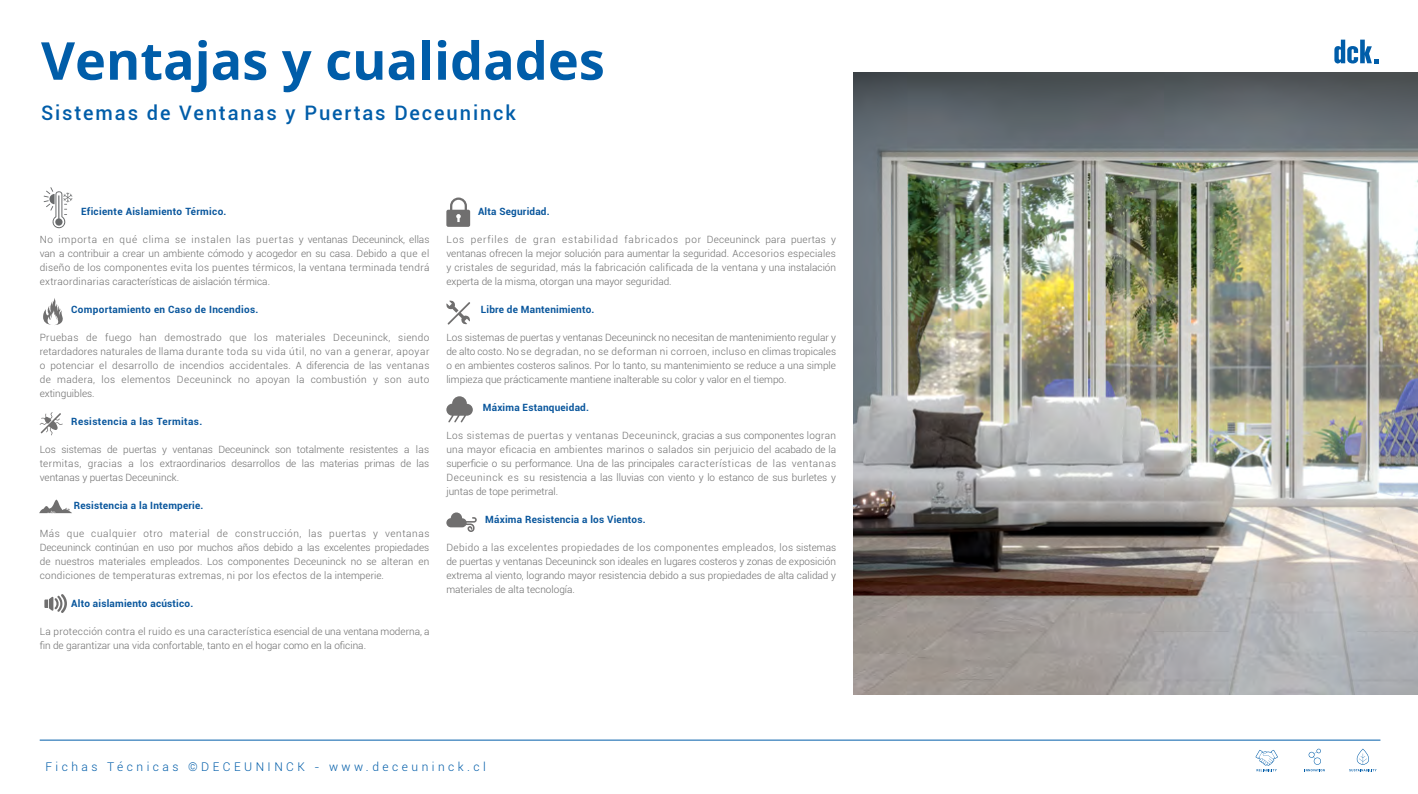
<style>
.page{position:relative;width:1418px;height:794px;background:#fff}
.page>*{position:absolute;margin:0;border:0;box-sizing:border-box;transform-origin:0 0}
.t1{font:700 52.4px "Open Sans";color:#005da9}
.t2{font:500 20px "Roboto";letter-spacing:.095em;color:#005da9}
.t3{font:300 12px "Roboto";letter-spacing:.29em;color:#005da9}
.t4{font:300 10px/14px "Roboto";color:#6a6a6a;text-align:justify}
.t5{font:700 10px "Roboto";letter-spacing:.02em;color:#0a579d}
.t6{font:700 10px "Roboto";letter-spacing:.04em;color:#0a579d}
</style>
<div class="page">
<img style="left:853px;top:72px;width:564px;height:622px">
<svg style="left:43px;top:187px;width:30px;height:41px"></svg>
<svg style="left:43px;top:298px;width:20px;height:27px"></svg>
<svg style="left:40px;top:412px;width:23px;height:23px"></svg>
<svg style="left:39px;top:499px;width:33px;height:14px"></svg>
<svg style="left:44px;top:594px;width:23px;height:19px"></svg>
<svg style="left:446px;top:197px;width:24px;height:30px"></svg>
<svg style="left:446px;top:300px;width:24px;height:24px"></svg>
<svg style="left:446px;top:396px;width:27px;height:26px"></svg>
<svg style="left:446px;top:512px;width:31px;height:20px"></svg>
<svg style="left:1334px;top:40px;width:44px;height:24px"></svg>
<hr style="left:40px;top:740px;width:1340px;height:1px;background:#005da9">
<svg style="left:1304px;top:748px;width:20px;height:23px"></svg>
<svg style="left:1349px;top:748px;width:27px;height:23px"></svg>
<svg style="left:1255px;top:750px;width:22px;height:21px"></svg>
<h1 class="t1" style="left:41px;top:24px;width:565px">Ventajas y cualidades</h1>
<h2 class="t2" style="left:41px;top:98px;width:476px">Sistemas de Ventanas y Puertas Deceuninck</h2>
<p class="t5" style="left:81px;top:205px;width:147px">Eficiente Aislamiento Térmico.</p>
<p class="t4" style="left:40px;top:232px;width:391px">No importa en qué clima se instalen las puertas y ventanas Deceuninck, ellas van a contribuir a crear un ambiente cómodo y acogedor en su casa. Debido a que el diseño de los componentes evita los puentes térmicos, la ventana terminada tendrá extraordinarias características de aislación térmica.</p>
<p class="t5" style="left:71px;top:303px;width:189px">Comportamiento en Caso de Incendios.</p>
<p class="t4" style="left:40px;top:330px;width:391px">Pruebas de fuego han demostrado que los materiales Deceuninck, siendo retardadores naturales de llama durante toda su vida útil, no van a generar, apoyar o potenciar el desarrollo de incendios accidentales. A diferencia de las ventanas de madera, los elementos Deceuninck no apoyan la combustión y son auto extinguibles.</p>
<p class="t6" style="left:71px;top:415px;width:132px">Resistencia a las Termitas.</p>
<p class="t4" style="left:40px;top:442px;width:391px">Los sistemas de puertas y ventanas Deceuninck son totalmente resistentes a las termitas, gracias a los extraordinarios desarrollos de las materias primas de las ventanas y puertas Deceuninck.</p>
<p class="t5" style="left:74px;top:499px;width:131px">Resistencia a la Intemperie.</p>
<p class="t4" style="left:40px;top:526px;width:391px">Más que cualquier otro material de construcción, las puertas y ventanas Deceuninck continúan en uso por muchos años debido a las excelentes propiedades de nuestros materiales empleados. Los componentes Deceuninck no se alteran en condiciones de temperaturas extremas, ni por los efectos de la intemperie.</p>
<p class="t5" style="left:71px;top:597px;width:123px">Alto aislamiento acústico.</p>
<p class="t4" style="left:40px;top:624px;width:391px">La protección contra el ruido es una característica esencial de una ventana moderna, a fin de garantizar una vida confortable, tanto en el hogar como en la oficina.</p>
<p class="t5" style="left:478px;top:204px;width:73px">Alta Seguridad.</p>
<p class="t4" style="left:446px;top:232px;width:391px">Los perfiles de gran estabilidad fabricados por Deceuninck para puertas y ventanas ofrecen la mejor solución para aumentar la seguridad. Accesorios especiales y cristales de seguridad, más la fabricación calificada de la ventana y una instalación experta de la misma, otorgan una mayor seguridad.</p>
<p class="t5" style="left:481px;top:302px;width:115px">Libre de Mantenimiento.</p>
<p class="t4" style="left:446px;top:330px;width:391px">Los sistemas de puertas y ventanas Deceuninck no necesitan de mantenimiento regular y de alto costo. No se degradan, no se deforman ni corroen, incluso en climas tropicales o en ambientes costeros salinos. Por lo tanto, su mantenimiento se reduce a una simple limpieza que prácticamente mantiene inalterable su color y valor en el tiempo.</p>
<p class="t5" style="left:483px;top:400px;width:108px">Máxima Estanqueidad.</p>
<p class="t4" style="left:446px;top:428px;width:391px">Los sistemas de puertas y ventanas Deceuninck, gracias a sus componentes logran una mayor eficacia en ambientes marinos o salados sin perjuicio del acabado de la superficie o su performance. Una de las principales características de las ventanas Deceuninck es su resistencia a las lluvias con viento y lo estanco de sus burletes y juntas de tope perimetral.</p>
<p class="t5" style="left:485px;top:512px;width:162px">Máxima Resistencia a los Vientos.</p>
<p class="t4" style="left:446px;top:540px;width:391px">Debido a las excelentes propiedades de los componentes empleados, los sistemas de puertas y ventanas Deceuninck son ideales en lugares costeros y zonas de exposición extrema al viento, logrando mayor resistencia debido a sus propiedades de alta calidad y materiales de alta tecnología.</p>
<p class="t3" style="left:45px;top:758px;width:442px">Fichas Técnicas ©DECEUNINCK - www.deceuninck.cl</p>
</div>
